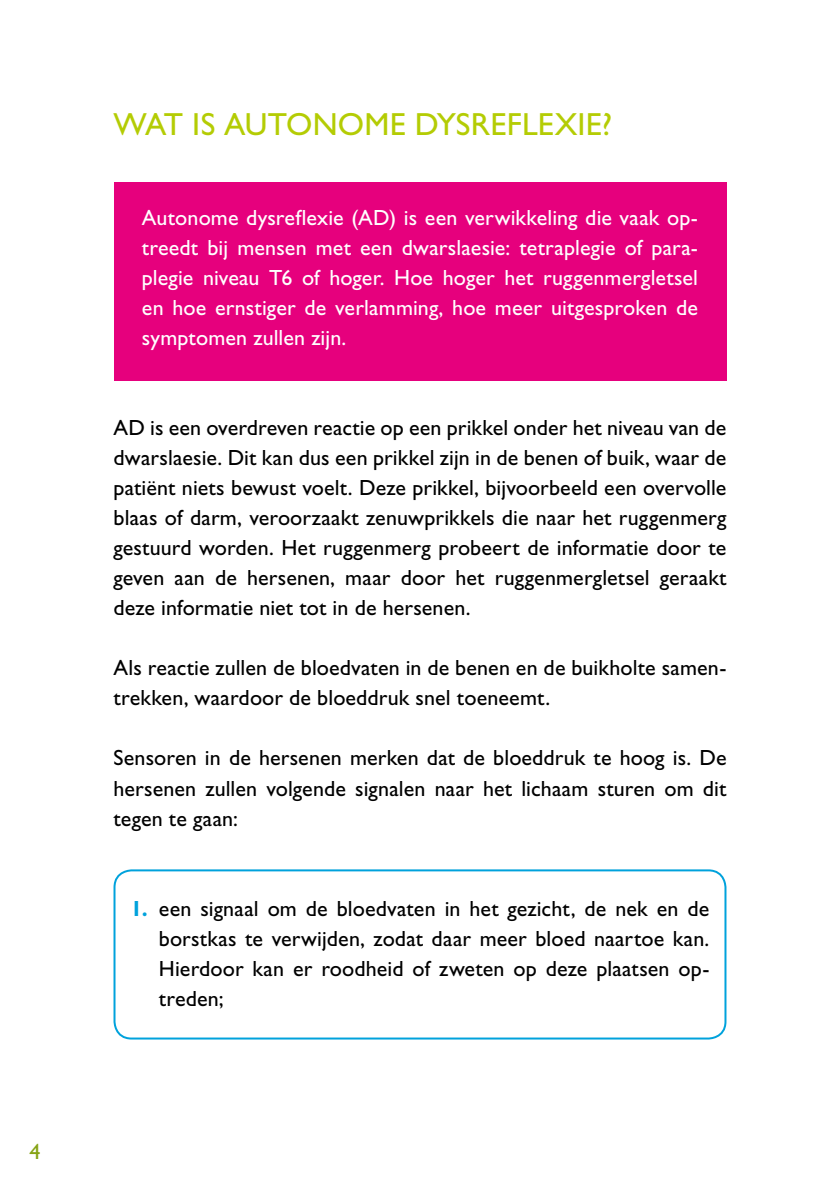
<style>
.page{position:relative;width:840px;height:1191px;background:#fff}
.page>*{position:absolute;margin:0;border:0;box-sizing:border-box;transform-origin:0 0}
.t1{font:32px "Gill Sans Std";letter-spacing:.005em;color:#b4cc04}
.t2{font:22px/30px "Gill Sans Std";letter-spacing:.005em;color:#000;text-align:justify}
.t3{font:22px/30px "Gill Sans Std";letter-spacing:.005em;color:#fff;text-align:justify}
.t4{font:22px "Gill Sans Std";color:#86a315}
.s1{font-weight:700;color:#00a2dc}
</style>
<div class="page">
<div style="left:113px;top:182px;width:613px;height:198px;background:#e6007d"></div>
<div style="left:113px;top:869px;width:613px;height:170px;border:2px solid #00a2dc;border-radius:17px"></div>
<p class="t4" style="left:29px;top:1138px;width:13px">4</p>
<p class="t1" style="left:113px;top:106px;width:500px">WAT IS AUTONOME DYSREFLEXIE?</p>
<p class="t3" style="left:142px;top:203px;width:557px">Autonome dysreflexie (AD) is een verwikkeling die vaak op&shy;treedt bij mensen met een dwarslaesie: tetraplegie of para&shy;plegie niveau T6 of hoger. Hoe hoger het ruggenmergletsel en hoe ernstiger de verlamming, hoe meer uitgesproken de symptomen zullen zijn.</p>
<p class="t2" style="left:113px;top:413px;width:614px">AD is een overdreven reactie op een prikkel onder het niveau van de dwarslaesie. Dit kan dus een prikkel zijn in de benen of buik, waar de patiënt niets bewust voelt. Deze prikkel, bijvoorbeeld een overvolle blaas of darm, veroorzaakt zenuwprikkels die naar het ruggenmerg gestuurd worden. Het ruggenmerg probeert de informatie door te geven aan de hersenen, maar door het ruggenmergletsel geraakt deze informatie niet tot in de hersenen.</p>
<p class="t2" style="left:113px;top:653px;width:614px">Als reactie zullen de bloedvaten in de benen en de buikholte samen&shy;trekken, waardoor de bloeddruk snel toeneemt.</p>
<p class="t2" style="left:113px;top:743px;width:614px">Sensoren in de hersenen merken dat de bloeddruk te hoog is. De hersenen zullen volgende signalen naar het lichaam sturen om dit tegen te gaan:</p>
<p class="t2" style="left:159px;top:893px;width:551px;text-indent:-28px"><span class="s1">1.</span> een signaal om de bloedvaten in het gezicht, de nek en de borstkas te verwijden, zodat daar meer bloed naartoe kan.<br>Hierdoor kan er roodheid of zweten op deze plaatsen op&shy;treden;</p>
</div>
